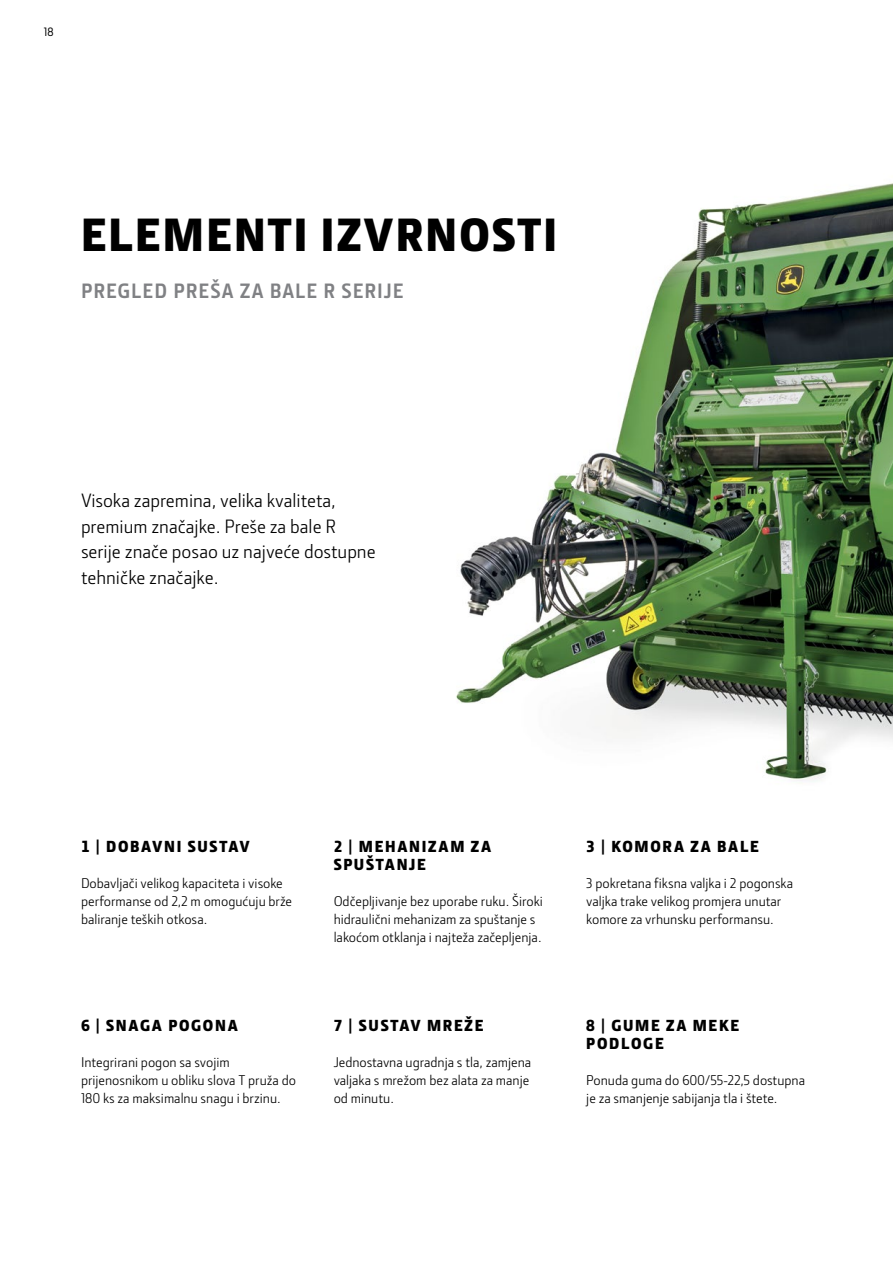
<style>
.page{position:relative;width:893px;height:1263px;background:#fff}
.page>*{position:absolute;margin:0;border:0;box-sizing:border-box;transform-origin:0 0}
.t1{font:900 48px "Section";letter-spacing:.05em;color:#000}
.t2{font:700 21px "JD Sans Pro";letter-spacing:.05em;color:#808184}
.t3{font:19.5px/25.5px "JD Sans Pro";color:#000}
.t4{font:900 16.5px/18px "Section";letter-spacing:.105em;color:#000}
.t5{font:14.25px/18px "JD Sans Pro";color:#000}
.t6{font:500 12px "JD Sans Pro";color:#000}
</style>
<div class="page">
<img style="left:456px;top:183px;width:437px;height:599px">
<p class="t6" style="left:44px;top:23px;width:12px">18</p>
<h1 class="t1" style="left:81px;top:204px;width:478px">ELEMENTI IZVRNOSTI</h1>
<h2 class="t2" style="left:81px;top:277px;width:324px">PREGLED PREŠA ZA BALE R SERIJE</h2>
<h3 class="t3" style="left:81px;top:487px;width:296px">Visoka zapremina, velika kvaliteta, premium značajke. Preše za bale R serije znače posao uz najveće dostupne tehničke značajke.</h3>
<p class="t4" style="left:81px;top:837px;width:170px">1 | DOBAVNI SUSTAV</p>
<p class="t5" style="left:81px;top:874px;width:213px">Dobavljači velikog kapaciteta i visoke performanse od 2,2 m omogućuju brže baliranje teških otkosa.</p>
<p class="t4" style="left:81px;top:1016px;width:158px">6 | SNAGA POGONA</p>
<p class="t5" style="left:81px;top:1053px;width:217px">Integrirani pogon sa svojim prijenosnikom u obliku slova T pruža do<br>180 ks za maksimalnu snagu i brzinu.</p>
<p class="t4" style="left:334px;top:837px;width:159px">2 | MEHANIZAM ZA<br>SPUŠTANJE</p>
<p class="t5" style="left:334px;top:892px;width:211px">Odčepljivanje bez uporabe ruku. Široki hidraulični mehanizam za spuštanje s lakoćom otklanja i najteža začepljenja.</p>
<p class="t4" style="left:334px;top:1016px;width:151px">7 | SUSTAV MREŽE</p>
<p class="t5" style="left:334px;top:1053px;width:199px">Jednostavna ugradnja s tla, zamjena valjaka s mrežom bez alata za manje od minutu.</p>
<p class="t4" style="left:586px;top:837px;width:174px">3 | KOMORA ZA BALE</p>
<p class="t5" style="left:586px;top:874px;width:208px">3 pokretana fiksna valjka i 2 pogonska valjka trake velikog promjera unutar komore za vrhunsku performansu.</p>
<p class="t4" style="left:586px;top:1016px;width:154px">8 | GUME ZA MEKE<br>PODLOGE</p>
<p class="t5" style="left:586px;top:1071px;width:220px">Ponuda guma do 600/55-22,5 dostupna je za smanjenje sabijanja tla i štete.</p>
</div>
